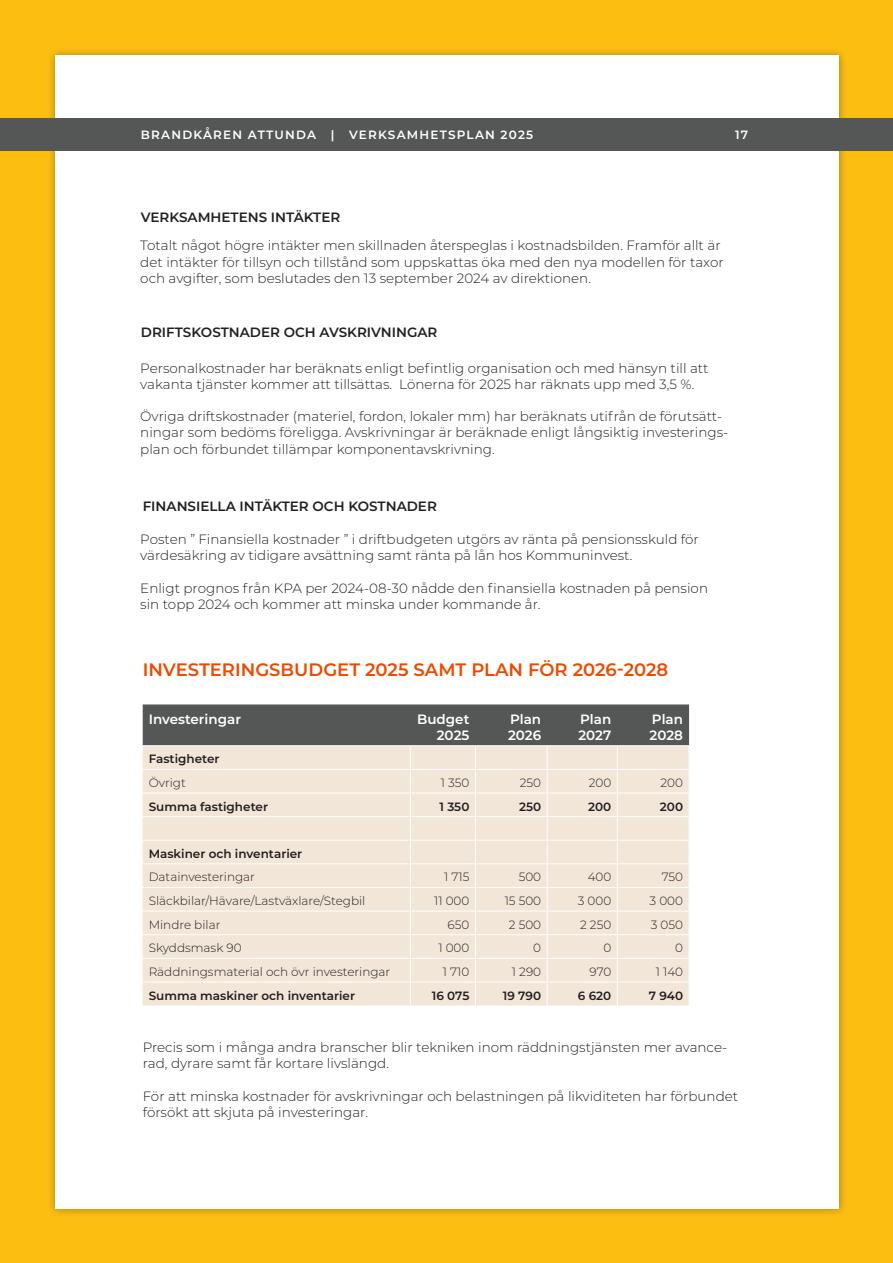
<style>
.page{position:relative;width:893px;height:1263px;background:#fdbe12}
.page>*{position:absolute;margin:0;border:0;box-sizing:border-box;transform-origin:0 0}
.mellis{font:600 18px "Montserrat";color:#eb4a00}
.t1{font:300 13.5px/16.2px "Montserrat";color:#231f20}
.t2{font:600 13.5px "Montserrat";color:#231f20}
.t3{font:600 13.5px "Montserrat";color:#fff}
.t4{font:300 12px "Montserrat";color:#231f20}
.t5{font:600 12px "Montserrat";color:#231f20}
.t6{font:600 12px "Montserrat";letter-spacing:.1em;color:#fff}
</style>
<div class="page">
<div style="left:47px;top:47px;width:800px;height:1170px;background:#231f20;opacity:.4"></div>
<div style="left:55px;top:55px;width:784px;height:1154px;background:#fff"></div>
<div style="left:1px;top:118px;width:892px;height:33px;background:#555756"></div>
<svg style="left:143px;top:704px;width:547px;height:301px;background:#dcd2c6"></svg>
<hr style="left:143px;top:745px;width:267px;height:1px;background:#fff">
<hr style="left:410px;top:745px;width:65px;height:1px;background:#fff">
<hr style="left:475px;top:745px;width:72px;height:1px;background:#fff">
<hr style="left:547px;top:745px;width:70px;height:1px;background:#fff">
<hr style="left:617px;top:745px;width:72px;height:1px;background:#fff">
<hr style="left:143px;top:769px;width:267px;height:1px;background:#fff">
<hr style="left:143px;top:793px;width:267px;height:1px;background:#fff">
<hr style="left:143px;top:816px;width:267px;height:1px;background:#fff">
<hr style="left:143px;top:863px;width:267px;height:1px;background:#fff">
<hr style="left:143px;top:887px;width:267px;height:1px;background:#fff">
<hr style="left:143px;top:911px;width:267px;height:1px;background:#fff">
<hr style="left:143px;top:934px;width:267px;height:1px;background:#fff">
<hr style="left:143px;top:958px;width:267px;height:1px;background:#fff">
<hr style="left:143px;top:981px;width:267px;height:1px;background:#fff">
<hr style="left:410px;top:769px;width:65px;height:1px;background:#fff">
<hr style="left:475px;top:769px;width:72px;height:1px;background:#fff">
<hr style="left:410px;top:793px;width:65px;height:1px;background:#fff">
<hr style="left:475px;top:793px;width:72px;height:1px;background:#fff">
<hr style="left:410px;top:816px;width:65px;height:1px;background:#fff">
<hr style="left:475px;top:816px;width:72px;height:1px;background:#fff">
<hr style="left:410px;top:863px;width:65px;height:1px;background:#fff">
<hr style="left:475px;top:863px;width:72px;height:1px;background:#fff">
<hr style="left:410px;top:887px;width:65px;height:1px;background:#fff">
<hr style="left:475px;top:887px;width:72px;height:1px;background:#fff">
<hr style="left:410px;top:911px;width:65px;height:1px;background:#fff">
<hr style="left:475px;top:911px;width:72px;height:1px;background:#fff">
<hr style="left:410px;top:934px;width:65px;height:1px;background:#fff">
<hr style="left:475px;top:934px;width:72px;height:1px;background:#fff">
<hr style="left:410px;top:958px;width:65px;height:1px;background:#fff">
<hr style="left:475px;top:958px;width:72px;height:1px;background:#fff">
<hr style="left:410px;top:981px;width:65px;height:1px;background:#fff">
<hr style="left:475px;top:981px;width:72px;height:1px;background:#fff">
<hr style="left:547px;top:769px;width:70px;height:1px;background:#fff">
<hr style="left:617px;top:769px;width:72px;height:1px;background:#fff">
<hr style="left:547px;top:793px;width:70px;height:1px;background:#fff">
<hr style="left:617px;top:793px;width:72px;height:1px;background:#fff">
<hr style="left:547px;top:816px;width:70px;height:1px;background:#fff">
<hr style="left:617px;top:816px;width:72px;height:1px;background:#fff">
<hr style="left:547px;top:863px;width:70px;height:1px;background:#fff">
<hr style="left:617px;top:863px;width:72px;height:1px;background:#fff">
<hr style="left:547px;top:887px;width:70px;height:1px;background:#fff">
<hr style="left:617px;top:887px;width:72px;height:1px;background:#fff">
<hr style="left:547px;top:911px;width:70px;height:1px;background:#fff">
<hr style="left:617px;top:911px;width:72px;height:1px;background:#fff">
<hr style="left:547px;top:934px;width:70px;height:1px;background:#fff">
<hr style="left:617px;top:934px;width:72px;height:1px;background:#fff">
<hr style="left:547px;top:958px;width:70px;height:1px;background:#fff">
<hr style="left:617px;top:958px;width:72px;height:1px;background:#fff">
<hr style="left:547px;top:981px;width:70px;height:1px;background:#fff">
<hr style="left:617px;top:981px;width:72px;height:1px;background:#fff">
<hr style="left:143px;top:840px;width:267px;height:1px;background:#fff">
<hr style="left:410px;top:840px;width:65px;height:1px;background:#fff">
<hr style="left:475px;top:840px;width:72px;height:1px;background:#fff">
<hr style="left:547px;top:840px;width:70px;height:1px;background:#fff">
<hr style="left:617px;top:840px;width:72px;height:1px;background:#fff">
<h2 class="t6" style="left:141px;top:126px;width:394px">BRANDKÅREN ATTUNDA | VERKSAMHETSPLAN 2025</h2>
<h2 class="t6" style="left:735px;top:126px;width:15px">17</h2>
<p class="t2" style="left:141px;top:208px;width:201px">VERKSAMHETENS INTÄKTER</p>
<p class="t1" style="left:140px;top:237px;width:585px">Totalt något högre intäkter men skillnaden återspeglas i kostnadsbilden. Framför allt är det intäkter för tillsyn och tillstånd som uppskattas öka med den nya modellen för taxor och avgifter, som beslutades den 13 september 2024 av direktionen.</p>
<p class="t2" style="left:141px;top:323px;width:298px">DRIFTSKOSTNADER OCH AVSKRIVNINGAR</p>
<p class="t1" style="left:140px;top:359px;width:570px">Personalkostnader har beräknats enligt befintlig organisation och med hänsyn till att vakanta tjänster kommer att tillsättas. Lönerna för 2025 har räknats upp med 3,5 %.</p>
<p class="t1" style="left:140px;top:408px;width:589px">Övriga driftskostnader (materiel, fordon, lokaler mm) har beräknats utifrån de förutsätt&shy;ningar som bedöms föreligga. Avskrivningar är beräknade enligt långsiktig investerings&shy;plan och förbundet tillämpar komponentavskrivning.</p>
<p class="t2" style="left:143px;top:497px;width:296px">FINANSIELLA INTÄKTER OCH KOSTNADER</p>
<p class="t1" style="left:140px;top:531px;width:560px">Posten ” Finansiella kostnader ” i driftbudgeten utgörs av ränta på pensionsskuld för värdesäkring av tidigare avsättning samt ränta på lån hos Kommuninvest.</p>
<p class="t1" style="left:140px;top:579px;width:569px">Enligt prognos från KPA per 2024-08-30 nådde den finansiella kostnaden på pension sin topp 2024 och kommer att minska under kommande år.</p>
<p class="mellis" style="left:143px;top:657px;width:527px">INVESTERINGSBUDGET 2025 SAMT PLAN FÖR 2026-2028</p>
<p class="t3" style="left:149px;top:709px;width:94px">Investeringar</p>
<p class="t3" style="left:417px;top:709px;width:54px">Budget</p>
<p class="t3" style="left:437px;top:725px;width:34px">2025</p>
<p class="t3" style="left:510px;top:709px;width:33px">Plan</p>
<p class="t3" style="left:508px;top:725px;width:35px">2026</p>
<p class="t3" style="left:580px;top:709px;width:33px">Plan</p>
<p class="t3" style="left:578px;top:725px;width:34px">2027</p>
<p class="t3" style="left:652px;top:709px;width:33px">Plan</p>
<p class="t3" style="left:650px;top:725px;width:35px">2028</p>
<p class="t5" style="left:149px;top:751px;width:72px">Fastigheter</p>
<p class="t4" style="left:149px;top:774px;width:39px">Övrigt</p>
<p class="t4" style="left:441px;top:774px;width:30px">1 350</p>
<p class="t4" style="left:520px;top:774px;width:23px">250</p>
<p class="t4" style="left:589px;top:774px;width:24px">200</p>
<p class="t4" style="left:661px;top:774px;width:24px">200</p>
<p class="t5" style="left:149px;top:798px;width:121px">Summa fastigheter</p>
<p class="t5" style="left:440px;top:798px;width:31px">1 350</p>
<p class="t5" style="left:519px;top:798px;width:24px">250</p>
<p class="t5" style="left:588px;top:798px;width:25px">200</p>
<p class="t5" style="left:660px;top:798px;width:25px">200</p>
<p class="t5" style="left:149px;top:845px;width:155px">Maskiner och inventarier</p>
<p class="t4" style="left:149px;top:869px;width:108px">Datainvesteringar</p>
<p class="t4" style="left:444px;top:869px;width:27px">1 715</p>
<p class="t4" style="left:519px;top:869px;width:24px">500</p>
<p class="t4" style="left:588px;top:869px;width:25px">400</p>
<p class="t4" style="left:662px;top:869px;width:23px">750</p>
<p class="t4" style="left:149px;top:893px;width:218px">Släckbilar/Hävare/Lastväxlare/Stegbil</p>
<p class="t4" style="left:434px;top:893px;width:37px">11 000</p>
<p class="t4" style="left:505px;top:893px;width:38px">15 500</p>
<p class="t4" style="left:578px;top:893px;width:35px">3 000</p>
<p class="t4" style="left:650px;top:893px;width:35px">3 000</p>
<p class="t4" style="left:149px;top:916px;width:73px">Mindre bilar</p>
<p class="t4" style="left:448px;top:916px;width:23px">650</p>
<p class="t4" style="left:509px;top:916px;width:34px">2 500</p>
<p class="t4" style="left:580px;top:916px;width:33px">2 250</p>
<p class="t4" style="left:651px;top:916px;width:34px">3 050</p>
<p class="t4" style="left:149px;top:940px;width:94px">Skyddsmask 90</p>
<p class="t4" style="left:438px;top:940px;width:33px">1 000</p>
<p class="t4" style="left:533px;top:940px;width:9px">0</p>
<p class="t4" style="left:603px;top:940px;width:9px">0</p>
<p class="t4" style="left:675px;top:940px;width:9px">0</p>
<p class="t4" style="left:149px;top:963px;width:243px">Räddningsmaterial och övr investeringar</p>
<p class="t4" style="left:443px;top:963px;width:28px">1 710</p>
<p class="t4" style="left:512px;top:963px;width:31px">1 290</p>
<p class="t4" style="left:590px;top:963px;width:23px">970</p>
<p class="t4" style="left:656px;top:963px;width:29px">1 140</p>
<p class="t5" style="left:149px;top:987px;width:208px">Summa maskiner och inventarier</p>
<p class="t5" style="left:432px;top:987px;width:39px">16 075</p>
<p class="t5" style="left:503px;top:987px;width:40px">19 790</p>
<p class="t5" style="left:578px;top:987px;width:35px">6 620</p>
<p class="t5" style="left:649px;top:987px;width:36px">7 940</p>
<p class="t1" style="left:143px;top:1039px;width:586px">Precis som i många andra branscher blir tekniken inom räddningstjänsten mer avance&shy;rad, dyrare samt får kortare livslängd.</p>
<p class="t1" style="left:143px;top:1087px;width:597px">För att minska kostnader för avskrivningar och belastningen på likviditeten har förbundet försökt att skjuta på investeringar.</p>
</div>
